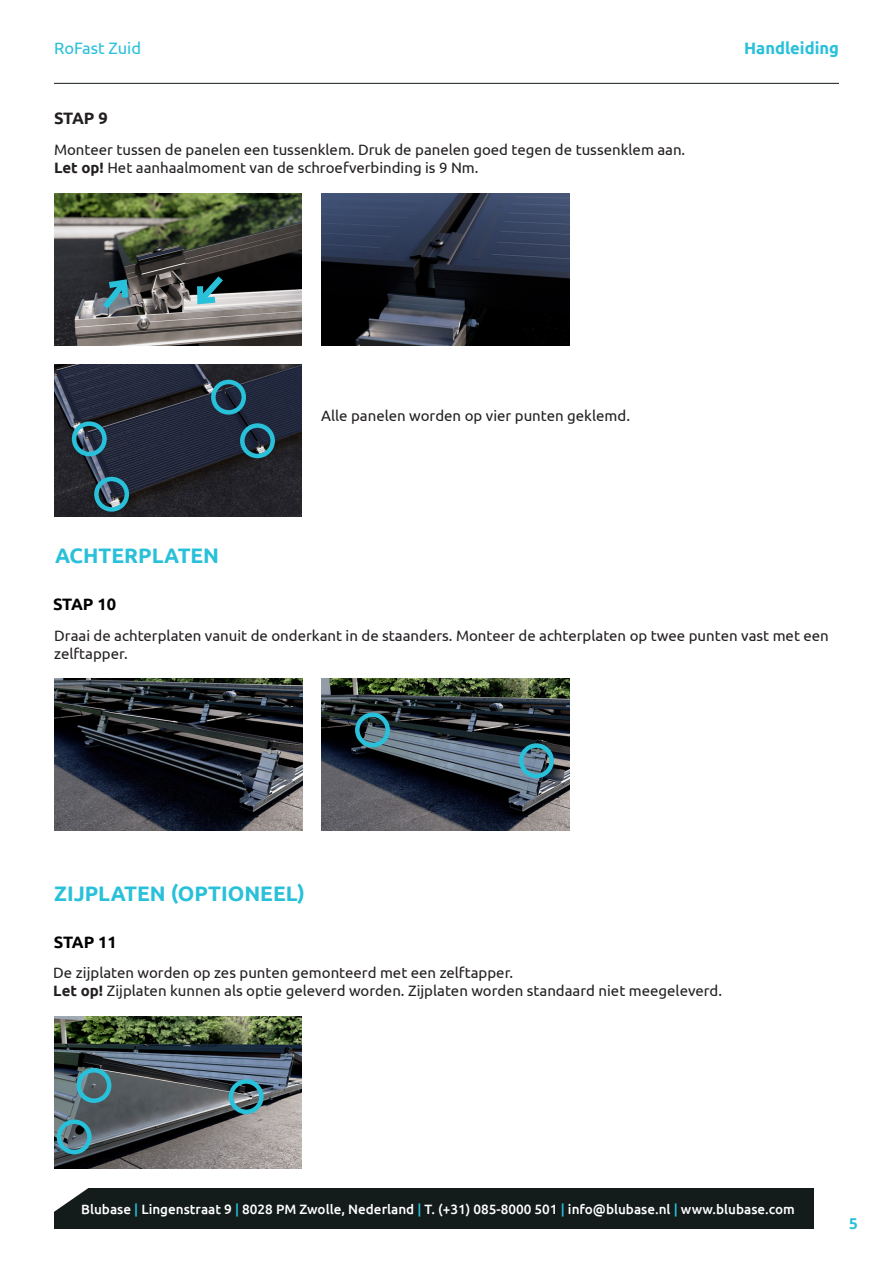
<style>
.page{position:relative;width:893px;height:1263px;background:#fff}
.page>*{position:absolute;margin:0;border:0;box-sizing:border-box;transform-origin:0 0}
.t1{font:700 21px "Ubuntu";color:#29c0da}
.t2{font:700 16.5px "Ubuntu";letter-spacing:-.01em;color:#000}
.t3{font:700 16.5px "Ubuntu";color:#29c0da}
.t4{font:16.5px "Ubuntu";color:#29c0da}
.t5{font:700 16.5px "Ubuntu";color:#231f20}
.t6{font:15px/18px "Ubuntu";color:#231f20}
.t7{font:700 15px "Open Sans";color:#29c0da}
.t8{font:500 13.5px "Ubuntu";color:#fff}
.s1{font-weight:700}
.s2{color:#29c0da}
</style>
<div class="page">
<hr style="left:54px;top:83px;width:785px;height:1px;background:#141c1b">
<img style="left:54px;top:193px;width:248px;height:152px">
<img style="left:54px;top:365px;width:248px;height:152px">
<div style="left:72px;top:421px;width:35px;height:35px;border:4px solid #29c0da;border-radius:50%"></div>
<div style="left:240px;top:423px;width:35px;height:35px;border:4px solid #29c0da;border-radius:50%"></div>
<div style="left:211px;top:380px;width:35px;height:35px;border:4px solid #29c0da;border-radius:50%"></div>
<div style="left:94px;top:477px;width:35px;height:35px;border:4px solid #29c0da;border-radius:50%"></div>
<svg style="left:97px;top:274px;width:35px;height:41px"></svg>
<svg style="left:192px;top:270px;width:37px;height:39px"></svg>
<img style="left:321px;top:193px;width:248px;height:152px">
<img style="left:54px;top:1016px;width:248px;height:152px">
<img style="left:54px;top:678px;width:248px;height:152px">
<img style="left:321px;top:678px;width:248px;height:152px">
<div style="left:355px;top:712px;width:35px;height:35px;border:4px solid #29c0da;border-radius:50%"></div>
<div style="left:519px;top:743px;width:35px;height:35px;border:4px solid #29c0da;border-radius:50%"></div>
<div style="left:57px;top:1119px;width:35px;height:35px;border:4px solid #29c0da;border-radius:50%"></div>
<div style="left:77px;top:1068px;width:34px;height:35px;border:4px solid #29c0da;border-radius:50%"></div>
<div style="left:229px;top:1079px;width:35px;height:35px;border:4px solid #29c0da;border-radius:50%"></div>
<div style="left:54px;top:1188px;width:759px;height:41px;background:#141c1b"></div>
<svg style="left:54px;top:1188px;width:35px;height:24px"></svg>
<p class="t4" style="left:54px;top:38px;width:89px">RoFast Zuid</p>
<p class="t3" style="left:744px;top:38px;width:96px">Handleiding</p>
<p class="t5" style="left:54px;top:109px;width:55px">STAP 9</p>
<p class="t6" style="left:54px;top:140px;width:633px">Monteer tussen de panelen een tussenklem. Druk de panelen goed tegen de tussenklem aan.</p>
<p class="t6" style="left:54px;top:158px;width:426px"><span class="s1">Let op!</span> Het aanhaalmoment van de schroefverbinding is 9 Nm.</p>
<p class="t1" style="left:55px;top:543px;width:166px">ACHTERPLATEN</p>
<p class="t2" style="left:53px;top:594px;width:65px">STAP 10</p>
<p class="t6" style="left:321px;top:407px;width:310px">Alle panelen worden op vier punten geklemd.</p>
<p class="t6" style="left:54px;top:626px;width:776px">Draai de achterplaten vanuit de onderkant in de staanders. Monteer de achterplaten op twee punten vast met een zelftapper.</p>
<p class="t1" style="left:54px;top:881px;width:252px">ZIJPLATEN (OPTIONEEL)</p>
<p class="t2" style="left:54px;top:932px;width:65px">STAP 11</p>
<p class="t6" style="left:53px;top:963px;width:461px">De zijplaten worden op zes punten gemonteerd met een zelftapper.</p>
<p class="t6" style="left:53px;top:981px;width:670px"><span class="s1">Let op!</span> Zijplaten kunnen als optie geleverd worden. Zijplaten worden standaard niet meegeleverd.</p>
<p class="t8" style="left:81px;top:1200px;width:715px">Blubase <span class="s2">|</span> Lingenstraat 9 <span class="s2">|</span> 8028 PM Zwolle, Nederland <span class="s2">|</span> T. (+31) 085-8000 501 <span class="s2">|</span> info@blubase.nl <span class="s2">|</span> www.blubase.com</p>
<p class="t7" style="left:849px;top:1212px;width:10px">5</p>
</div>
